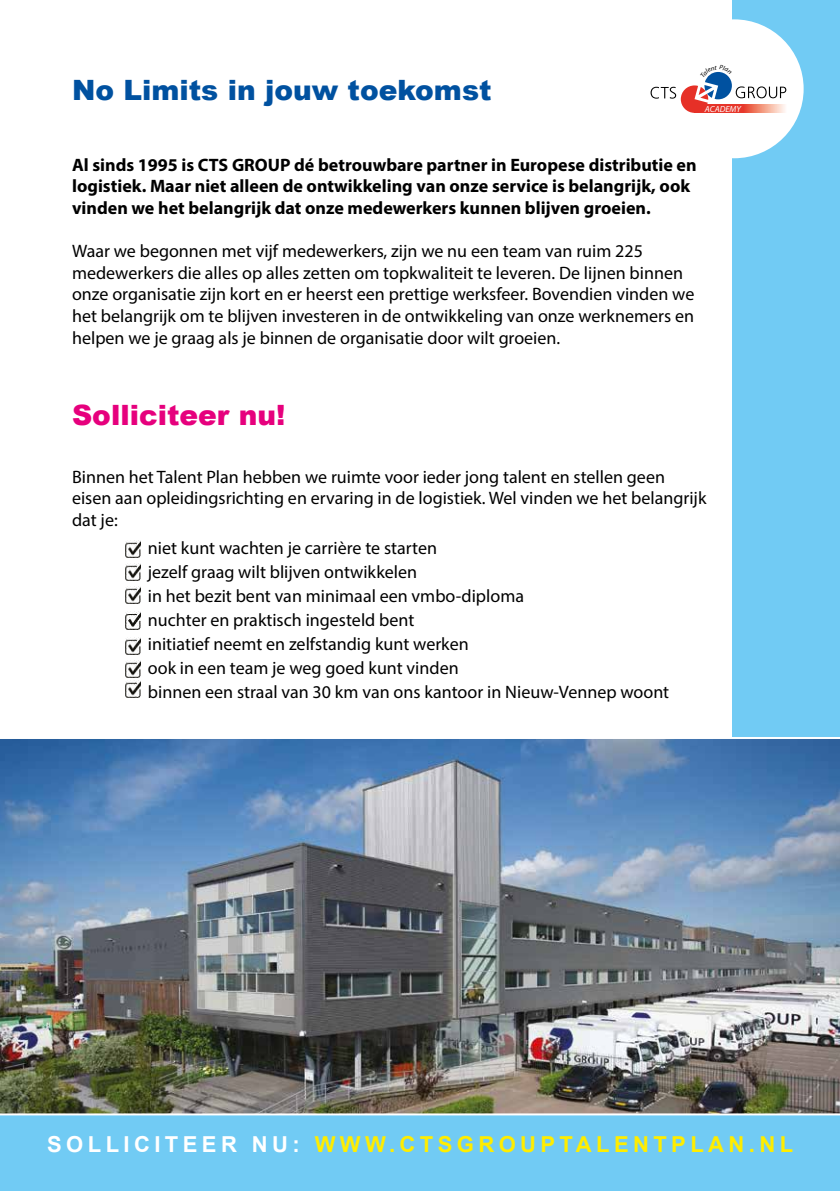
<style>
.page{position:relative;width:840px;height:1191px;background:#fff}
.page>*{position:absolute;margin:0;border:0;box-sizing:border-box;transform-origin:0 0}
.t1{font:900 28px "Arial";color:#0051a0}
.t2{font:900 28px "Arial";color:#e6007d}
.t3{font:700 22px "Arial";letter-spacing:.2em;color:#ffed00}
.t4{font:18px/21.6px "Myriad Pro";color:#000}
.t5{font:700 18px/21.6px "Myriad Pro";color:#000}
.t6{font:italic 8.8px "Myriad Pro";color:#fff}
.s1{color:#fff}
</style>
<div class="page">
<div style="left:0;top:1115px;width:839px;height:76px;background:#71cbf4"></div>
<img style="left:0;top:739px;width:839px;height:374px">
<div style="left:732px;top:0;width:107px;height:739px;background:#71cbf4"></div>
<div style="left:670px;top:26px;width:126px;height:126px;background:#fff;border-radius:50%"></div>
<div style="left:664px;top:19px;width:139px;height:139px;border:13px solid #fff;border-radius:50%"></div>
<div style="left:694px;top:104px;width:92px;height:9px;background:#fff8f6"></div>
<img style="left:125px;top:540px;width:15px;height:18px">
<img style="left:125px;top:563px;width:15px;height:18px">
<img style="left:125px;top:586px;width:15px;height:18px">
<img style="left:125px;top:612px;width:15px;height:17px">
<img style="left:125px;top:637px;width:15px;height:17px">
<img style="left:125px;top:660px;width:15px;height:17px">
<img style="left:125px;top:680px;width:15px;height:17px">
<hr style="left:0;top:737px;width:839px;height:2px;background:#fff">
<svg style="left:650px;top:65px;width:135px;height:48px"></svg>
<h1 class="t1" style="left:72px;top:69px;width:421px">No Limits in jouw toekomst</h1>
<p class="t6" style="left:704px;top:103px;width:37px">ACADEMY</p>
<p class="t5" style="left:72px;top:153px;width:625px">Al sinds 1995 is CTS GROUP dé betrouwbare partner in Europese distributie en logistiek. Maar niet alleen de ontwikkeling van onze service is belangrijk, ook vinden we het belangrijk dat onze medewerkers kunnen blijven groeien.</p>
<p class="t4" style="left:72px;top:240px;width:623px">Waar we begonnen met vijf medewerkers, zijn we nu een team van ruim 225 medewerkers die alles op alles zetten om topkwaliteit te leveren. De lijnen binnen onze organisatie zijn kort en er heerst een prettige werksfeer. Bovendien vinden we het belangrijk om te blijven investeren in de ontwikkeling van onze werknemers en helpen we je graag als je binnen de organisatie door wilt groeien.</p>
<h1 class="t2" style="left:72px;top:394px;width:215px">Solliciteer nu!</h1>
<p class="t4" style="left:72px;top:465px;width:635px">Binnen het Talent Plan hebben we ruimte voor ieder jong talent en stellen geen eisen aan opleidingsrichting en ervaring in de logistiek. Wel vinden we het belangrijk dat je:</p>
<p class="t4" style="left:148px;top:535px;width:522px;line-height:24px">niet kunt wachten je carrière te starten<br>jezelf graag wilt blijven ontwikkelen<br>in het bezit bent van minimaal een vmbo-diploma<br>nuchter en praktisch ingesteld bent<br>initiatief neemt en zelfstandig kunt werken<br>ook in een team je weg goed kunt vinden<br>binnen een straal van 30 km van ons kantoor in Nieuw-Vennep woont</p>
<p class="t3" style="left:47px;top:1129px;width:747px"><span class="s1">SOLLICITEER NU:</span> WWW.CTSGROUPTALENTPLAN.NL</p>
</div>
